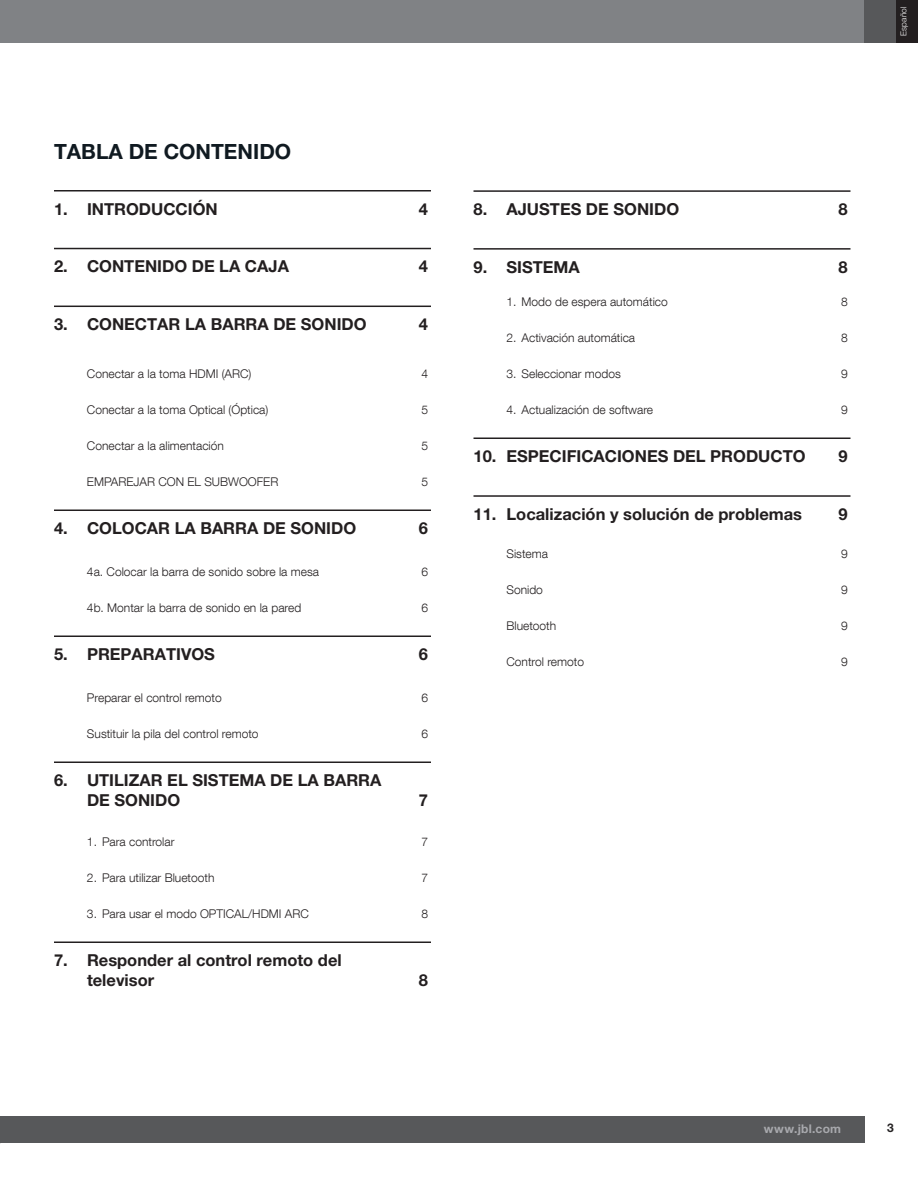
<style>
.page{position:relative;width:918px;height:1188px;background:#fff}
.page>*{position:absolute;margin:0;border:0;box-sizing:border-box;transform-origin:0 0}
.目录标题{font:700 21px "Helvetica Neue LT Pro";color:#101a21}
.目录-大标副本{font:700 16.5px/19.5px "Helvetica Neue LT Pro";color:#231f20}
.目录-小标{font:300 12px "Helvetica Neue LT Com";color:#231f20}
.t1{font:700 12px "Helvetica Neue LT Pro";letter-spacing:.025em;color:#a8a9ad}
.t2{font:700 12px "Helvetica Neue LT Pro";color:#262324}
.t3{font:300 8.25px "Helvetica Neue LT Pro";letter-spacing:.025em;color:#fff}
</style>
<div class="page">
<div style="left:0;top:1116px;width:864px;height:27px;background:#57585a"></div>
<div style="left:0;top:0;width:864px;height:43px;background:#808285"></div>
<div style="left:864px;top:0;width:33px;height:43px;background:#57585a"></div>
<div style="left:896px;top:0;width:22px;height:43px;background:#231f20"></div>
<hr style="left:54px;top:190px;width:377px;height:2px;background:#231f20">
<hr style="left:54px;top:248px;width:377px;height:1px;background:#231f20">
<hr style="left:54px;top:306px;width:377px;height:1px;background:#231f20">
<hr style="left:54px;top:510px;width:377px;height:1px;background:#231f20">
<hr style="left:54px;top:636px;width:377px;height:1px;background:#231f20">
<hr style="left:54px;top:762px;width:377px;height:1px;background:#231f20">
<hr style="left:54px;top:942px;width:377px;height:1px;background:#231f20">
<hr style="left:474px;top:190px;width:377px;height:2px;background:#231f20">
<hr style="left:474px;top:248px;width:377px;height:2px;background:#231f20">
<hr style="left:474px;top:438px;width:377px;height:1px;background:#231f20">
<hr style="left:474px;top:495px;width:377px;height:2px;background:#231f20">
<p class="目录标题" style="left:54px;top:138px;width:15px">Tabla</p>
<p class="目录标题" style="left:129px;top:138px;width:164px">de conteni do</p>
<p class="目录-大标副本" style="left:54px;top:199px;width:13px">11</p>
<p class="目录-大标副本" style="left:87px;top:199px;width:30px">INTRODU</p>
<p class="目录-大标副本" style="left:163px;top:199px;width:56px">CCIÓN</p>
<p class="目录-大标副本" style="left:419px;top:199px;width:11px">4</p>
<p class="目录-大标副本" style="left:54px;top:256px;width:13px">22</p>
<p class="目录-大标副本" style="left:87px;top:256px;width:203px">CONTENIDO DE LA CAJA</p>
<p class="目录-大标副本" style="left:419px;top:256px;width:11px">4</p>
<p class="目录-大标副本" style="left:54px;top:314px;width:13px">33</p>
<p class="目录-大标副本" style="left:87px;top:314px;width:264px">CONECTAR LA BARRA DE SONIDO</p>
<p class="目录-大标副本" style="left:419px;top:314px;width:11px">4</p>
<p class="目录-小标" style="left:87px;top:366px;width:166px">Conectar a la toma HDMI (ARC)</p>
<p class="目录-小标" style="left:422px;top:366px;width:8px">4</p>
<p class="目录-小标" style="left:87px;top:402px;width:183px">Conectar a la toma Optical (Óptica)</p>
<p class="目录-小标" style="left:422px;top:402px;width:8px">5</p>
<p class="目录-小标" style="left:87px;top:438px;width:138px">Conectar a la alimentación</p>
<p class="目录-小标" style="left:422px;top:438px;width:8px">5</p>
<p class="目录-小标" style="left:87px;top:474px;width:193px">EMPAREJAR CON EL SUBWOOFER</p>
<p class="目录-小标" style="left:422px;top:474px;width:8px">5</p>
<p class="目录-大标副本" style="left:54px;top:518px;width:13px">44</p>
<p class="目录-大标副本" style="left:87px;top:518px;width:254px">COLOCAR LA BARRA DE SONIDO</p>
<p class="目录-大标副本" style="left:419px;top:518px;width:11px">6</p>
<p class="目录-小标" style="left:87px;top:564px;width:234px">4a. Colocar la barra de sonido sobre la mesa</p>
<p class="目录-小标" style="left:422px;top:564px;width:8px">6</p>
<p class="目录-小标" style="left:87px;top:600px;width:216px">4b. Montar la barra de sonido en la pared</p>
<p class="目录-小标" style="left:422px;top:600px;width:8px">6</p>
<p class="目录-大标副本" style="left:54px;top:644px;width:13px">55</p>
<p class="目录-大标副本" style="left:87px;top:644px;width:130px">PR EPARATIVOS</p>
<p class="目录-大标副本" style="left:419px;top:644px;width:11px">6</p>
<p class="目录-小标" style="left:87px;top:690px;width:136px">Preparar el control remoto</p>
<p class="目录-小标" style="left:422px;top:690px;width:8px">6</p>
<p class="目录-小标" style="left:87px;top:726px;width:173px">Sustituir la pila del control remoto</p>
<p class="目录-小标" style="left:422px;top:726px;width:8px">6</p>
<p class="目录-大标副本" style="left:54px;top:770px;width:13px">66</p>
<p class="目录-大标副本" style="left:87px;top:770px;width:296px">UTILIZAR EL SISTEMA DE LA BARRA<br>DE SONIDO</p>
<p class="目录-大标副本" style="left:419px;top:790px;width:11px">7</p>
<p class="目录-小标" style="left:87px;top:834px;width:89px">1. Para controlar</p>
<p class="目录-小标" style="left:422px;top:834px;width:8px">7</p>
<p class="目录-小标" style="left:87px;top:870px;width:129px">2. Para utilizar Bluetooth</p>
<p class="目录-小标" style="left:422px;top:870px;width:8px">7</p>
<p class="目录-小标" style="left:87px;top:906px;width:223px">3. Para usar el modo OPTICAL/HDMI ARC</p>
<p class="目录-小标" style="left:422px;top:906px;width:8px">8</p>
<p class="目录-大标副本" style="left:54px;top:950px;width:13px">77</p>
<p class="目录-大标副本" style="left:87px;top:950px;width:256px">Responder al control remoto del televisor</p>
<p class="目录-大标副本" style="left:419px;top:970px;width:11px">8</p>
<p class="目录-大标副本" style="left:474px;top:199px;width:13px">88</p>
<p class="目录-大标副本" style="left:507px;top:199px;width:157px">AJUSTES DE SONIDO</p>
<p class="目录-大标副本" style="left:839px;top:199px;width:11px">8</p>
<p class="目录-大标副本" style="left:474px;top:257px;width:13px">99</p>
<p class="目录-大标副本" style="left:507px;top:257px;width:75px">SISTEMA</p>
<p class="目录-大标副本" style="left:839px;top:257px;width:11px">8</p>
<p class="目录-小标" style="left:507px;top:294px;width:163px">1. Modo de espera automático</p>
<p class="目录-小标" style="left:841px;top:294px;width:8px">8</p>
<p class="目录-小标" style="left:507px;top:330px;width:130px">2. Activación automática</p>
<p class="目录-小标" style="left:841px;top:330px;width:8px">8</p>
<p class="目录-小标" style="left:507px;top:366px;width:116px">3. Seleccionar modos</p>
<p class="目录-小标" style="left:841px;top:366px;width:8px">9</p>
<p class="目录-小标" style="left:507px;top:402px;width:148px">4. Actualización de software</p>
<p class="目录-小标" style="left:841px;top:402px;width:8px">9</p>
<p class="目录-大标副本" style="left:474px;top:446px;width:250px">111 ESPECIFICACIONES DEL PRODU</p>
<p class="目录-大标副本" style="left:771px;top:446px;width:21px">CTO</p>
<p class="目录-大标副本" style="left:839px;top:446px;width:11px">9</p>
<p class="目录-大标副本" style="left:474px;top:504px;width:330px">111 Localización y solución de problemas</p>
<p class="目录-大标副本" style="left:839px;top:504px;width:11px">9</p>
<p class="目录-小标" style="left:507px;top:546px;width:43px">Sistema</p>
<p class="目录-小标" style="left:841px;top:546px;width:8px">9</p>
<p class="目录-小标" style="left:507px;top:582px;width:38px">Sonido</p>
<p class="目录-小标" style="left:841px;top:582px;width:8px">9</p>
<p class="目录-小标" style="left:507px;top:618px;width:51px">Bluetooth</p>
<p class="目录-小标" style="left:841px;top:618px;width:8px">9</p>
<p class="目录-小标" style="left:507px;top:654px;width:79px">Control remoto</p>
<p class="目录-小标" style="left:841px;top:654px;width:8px">9</p>
<p class="t3" style="left:898px;top:36px;width:31px;rotate:-90deg">Español</p>
<p class="t1" style="left:764px;top:1121px;width:79px">www.jbl.com</p>
<p class="t2" style="left:887px;top:1120px;width:8px">3</p>
</div>
